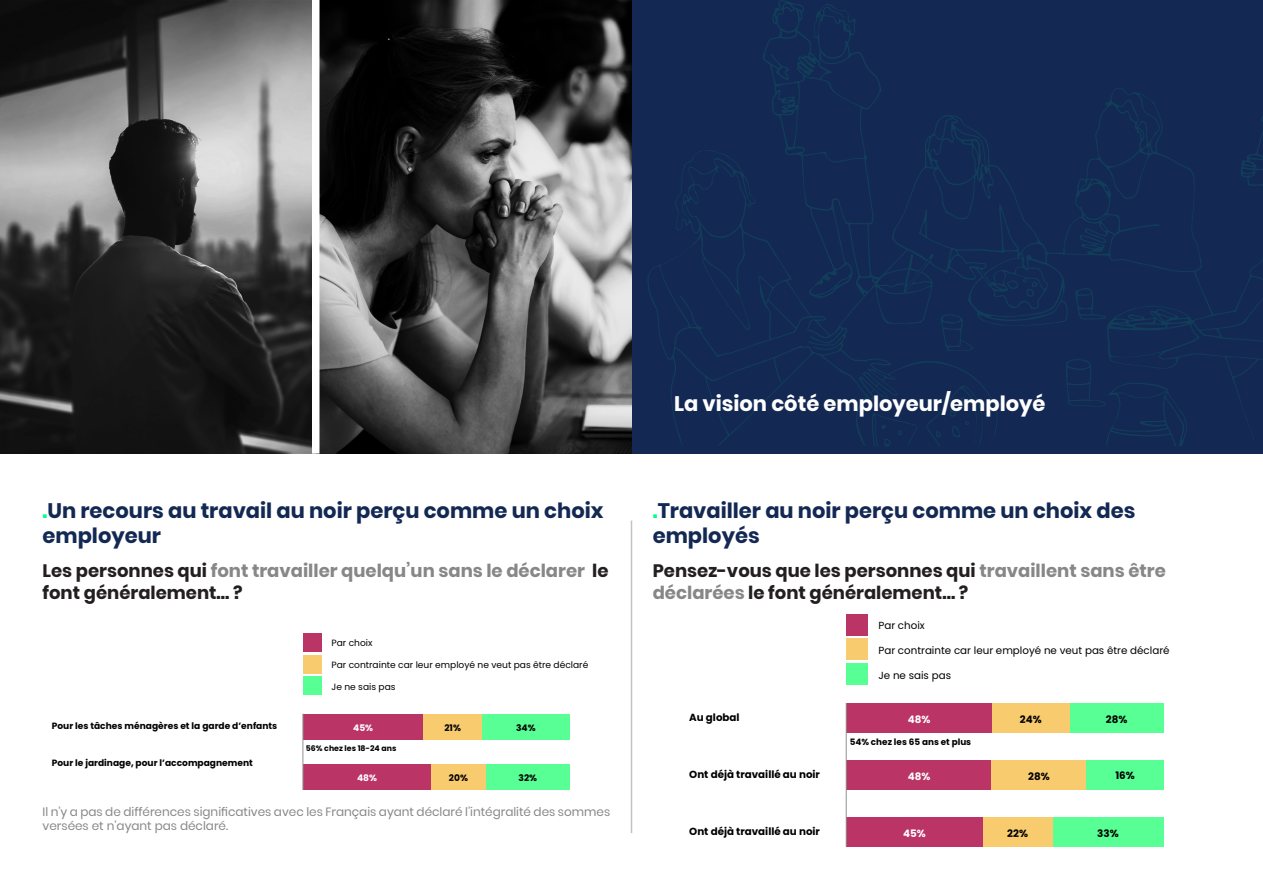
<style>
.page{position:relative;width:1263px;height:893px;background:#fff}
.page>*{position:absolute;margin:0;border:0;box-sizing:border-box;transform-origin:0 0}
.t1{font:700 21px/25.2px "Poppins";color:#132953}
.t2{font:700 21px "Poppins";color:#fff}
.t3{font:700 18px/21.6px "Poppins";color:#231f20}
.t4{font:700 18px/21.6px "Poppins";color:#878787}
.t5{font:12px/14.4px "Poppins";color:#878787}
.t6{font:700 10.35px "Poppins";color:#000}
.t7{font:10.35px "Poppins";color:#000}
.t8{font:700 10.35px "Poppins";color:#fff}
.t9{font:700 9.15px "Poppins";color:#000}
.t10{font:9.15px "Poppins";color:#000}
.t11{font:700 9.15px "Poppins";color:#fff}
.t12{font:700 8.85px "Poppins";color:#000}
.t13{font:700 7.8px "Poppins";color:#000}
.s1{color:#00ff91}
.s2{color:#231f20}
.s3{color:#878787}
</style>
<div class="page">
<div style="left:631px;top:0;width:632px;height:454px;background:#132953"></div>
<svg style="left:648px;top:0;width:615px;height:446px"></svg>
<svg style="left:1066px;top:359px;width:121px;height:87px"></svg>
<svg style="left:940px;top:314px;width:33px;height:37px"></svg>
<svg style="left:1075px;top:288px;width:31px;height:32px"></svg>
<svg style="left:1006px;top:281px;width:12px;height:8px"></svg>
<svg style="left:1026px;top:281px;width:11px;height:16px"></svg>
<svg style="left:925px;top:386px;width:58px;height:60px"></svg>
<svg style="left:872px;top:413px;width:45px;height:33px"></svg>
<img style="left:0;top:0;width:631px;height:454px">
<div style="left:312px;top:0;width:7px;height:454px;background:#fff"></div>
<div style="left:303px;top:714px;width:120px;height:26px;background:#ba3466"></div>
<div style="left:482px;top:714px;width:88px;height:26px;background:#57ff94"></div>
<div style="left:486px;top:764px;width:84px;height:26px;background:#57ff94"></div>
<div style="left:303px;top:764px;width:128px;height:26px;background:#ba3466"></div>
<div style="left:431px;top:764px;width:55px;height:26px;background:#f9cb6f"></div>
<div style="left:423px;top:714px;width:59px;height:26px;background:#f9cb6f"></div>
<hr style="left:303px;top:714px;width:1px;height:76px;background:#919191">
<div style="left:303px;top:633px;width:19px;height:19px;background:#ba3466"></div>
<div style="left:303px;top:654px;width:19px;height:19px;background:#f9cb6f"></div>
<div style="left:303px;top:676px;width:19px;height:19px;background:#57ff94"></div>
<div style="left:846px;top:817px;width:137px;height:30px;background:#ba3466"></div>
<div style="left:846px;top:614px;width:22px;height:21px;background:#ba3466"></div>
<div style="left:846px;top:638px;width:22px;height:22px;background:#f9cb6f"></div>
<div style="left:846px;top:663px;width:22px;height:22px;background:#57ff94"></div>
<div style="left:846px;top:703px;width:146px;height:29px;background:#ba3466"></div>
<div style="left:1086px;top:760px;width:78px;height:29px;background:#57ff94"></div>
<div style="left:846px;top:760px;width:146px;height:30px;background:#ba3466"></div>
<div style="left:992px;top:760px;width:94px;height:30px;background:#f9cb6f"></div>
<div style="left:1069px;top:703px;width:95px;height:29px;background:#57ff94"></div>
<div style="left:992px;top:703px;width:78px;height:29px;background:#f9cb6f"></div>
<div style="left:1052px;top:817px;width:112px;height:30px;background:#57ff94"></div>
<div style="left:983px;top:817px;width:69px;height:30px;background:#f9cb6f"></div>
<hr style="left:846px;top:703px;width:1px;height:144px;background:#919191">
<hr style="left:631px;top:520px;width:1px;height:313px;background:#c3c3c3">
<h1 class="t2" style="left:674px;top:391px;width:373px">La vision côté employeur/employé</h1>
<h1 class="t1" style="left:43px;top:498px;width:562px"><span class="s1">.</span>Un recours au travail au noir perçu comme un choix employeur</h1>
<h1 class="t1" style="left:653px;top:498px;width:484px"><span class="s1">.</span>Travailler au noir perçu comme un choix des employés</h1>
<h2 class="t4" style="left:43px;top:560px;width:567px"><span class="s2">Les personnes qui</span> font travailler quelqu’un sans le déclarer <span class="s2">le font généralement… ?</span></h2>
<h2 class="t3" style="left:653px;top:560px;width:515px">Pensez-vous que les personnes qui <span class="s3">travaillent sans être déclarées</span> le font généralement… ?</h2>
<p class="t9" style="left:52px;top:721px;width:227px">Pour les tâches ménagères et la garde d’enfants</p>
<p class="t9" style="left:52px;top:758px;width:203px">Pour le jardinage, pour l’accompagnement</p>
<p class="t10" style="left:332px;top:638px;width:42px">Par choix</p>
<p class="t10" style="left:332px;top:659px;width:258px">Par contrainte car leur employé ne veut pas être déclaré</p>
<p class="t10" style="left:332px;top:681px;width:66px">Je ne sais pas</p>
<p class="t11" style="left:353px;top:722px;width:21px">45%</p>
<p class="t13" style="left:306px;top:744px;width:92px">56% chez les 18-24 ans</p>
<p class="t9" style="left:444px;top:722px;width:18px">21%</p>
<p class="t9" style="left:516px;top:722px;width:21px">34%</p>
<p class="t11" style="left:357px;top:773px;width:21px">48%</p>
<p class="t9" style="left:449px;top:773px;width:21px">20%</p>
<p class="t9" style="left:519px;top:773px;width:20px">32%</p>
<p class="t5" style="left:43px;top:804px;width:569px">Il n’y a pas de différences significatives avec les Français ayant déclaré l’intégralité des sommes versées et n’ayant pas déclaré.</p>
<p class="t6" style="left:689px;top:712px;width:52px">Au global</p>
<p class="t7" style="left:878px;top:619px;width:48px">Par choix</p>
<p class="t7" style="left:878px;top:644px;width:293px">Par contrainte car leur employé ne veut pas être déclaré</p>
<p class="t7" style="left:878px;top:669px;width:74px">Je ne sais pas</p>
<p class="t6" style="left:1020px;top:713px;width:23px">24%</p>
<p class="t6" style="left:1106px;top:713px;width:23px">28%</p>
<p class="t12" style="left:850px;top:737px;width:123px">54% chez les 65 ans et plus</p>
<p class="t8" style="left:908px;top:713px;width:24px">48%</p>
<p class="t6" style="left:689px;top:768px;width:132px">Ont déjà travaillé au noir</p>
<p class="t8" style="left:908px;top:770px;width:24px">48%</p>
<p class="t6" style="left:1028px;top:770px;width:23px">28%</p>
<p class="t6" style="left:1115px;top:770px;width:21px">16%</p>
<p class="t6" style="left:689px;top:825px;width:132px">Ont déjà travaillé au noir</p>
<p class="t8" style="left:903px;top:827px;width:24px">45%</p>
<p class="t6" style="left:1007px;top:827px;width:22px">22%</p>
<p class="t6" style="left:1097px;top:827px;width:23px">33%</p>
</div>
